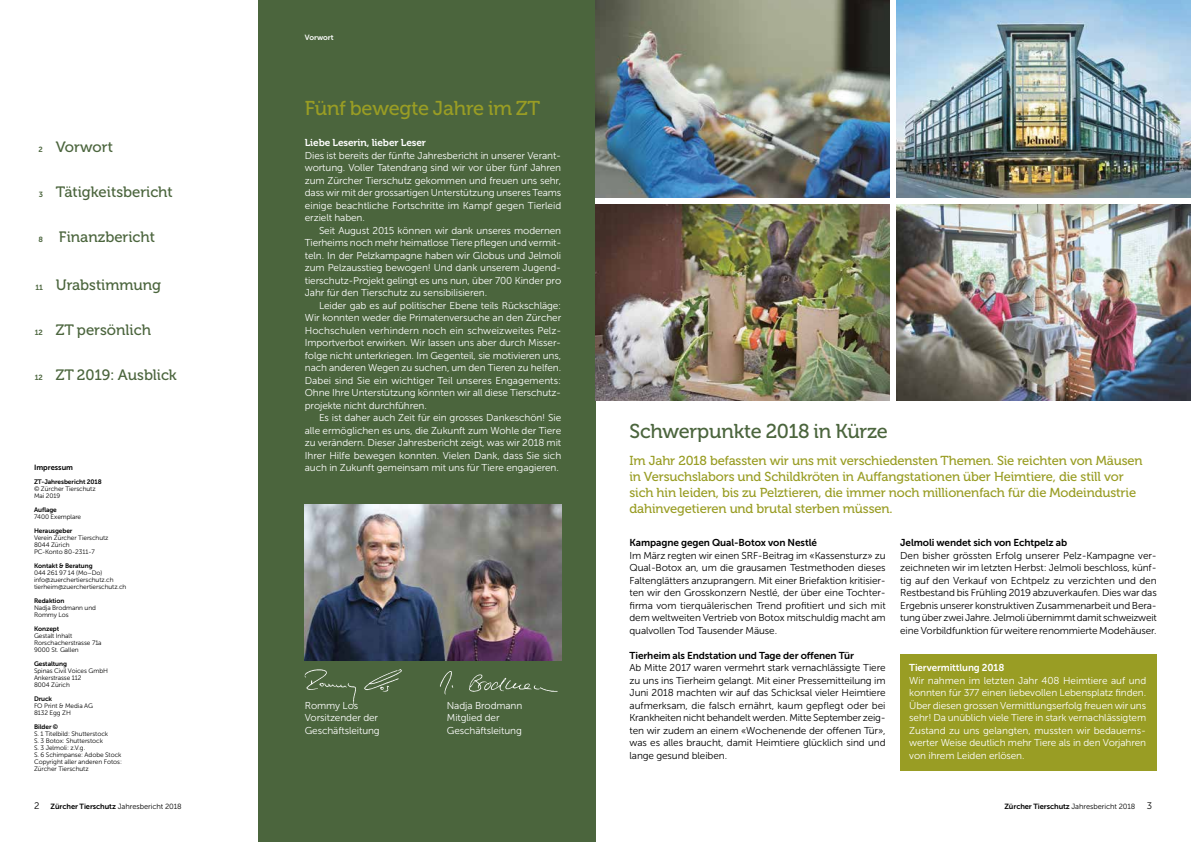
<style>
.page{position:relative;width:1191px;height:842px;background:#fff}
.page>*{position:absolute;margin:0;border:0;box-sizing:border-box;transform-origin:0 0}
.t1{font:20px "Museo 500";letter-spacing:-.01em;color:#4b653d}
.t2{font:20px "Museo 500";letter-spacing:-.01em;color:#999d24}
.t3{font:15px "Museo 500";color:#4b653d}
.t4{font:13px/16px "Museo 500";letter-spacing:-.01em;color:#999d24}
.t5{font:10px/12.5px "Museo Sans 300";letter-spacing:-.01em;color:#fff;text-align:justify}
.t6{font:10px/12.5px "Museo Sans 300";letter-spacing:-.01em;color:#000;text-align:justify}
.t7{font:10px "Museo Sans 700";letter-spacing:-.01em;color:#000}
.t8{font:10px "Museo 700";letter-spacing:-.01em;color:#fff}
.t9{font:10px "Museo Sans 700";letter-spacing:-.01em;color:#fff}
.t10{font:7.5px "Museo Sans 700";letter-spacing:-.01em;color:#000}
.t11{font:7.5px "Museo Sans 700";color:#4b653d}
.t12{font:7.5px "Museo Sans 700";color:#fff}
.t13{font:6.5px/7px "Museo Sans 300";letter-spacing:-.01em;color:#000}
.t14{font:6.5px "Museo Sans 700";letter-spacing:-.01em;color:#000}
.s1{font-family:"Museo Sans 300";font-size:9.5px}
.s2{font-family:"Museo Sans 300"}
</style>
<div class="page">
<div style="left:258px;top:0;width:337px;height:842px;background:#4b653d"></div>
<img style="left:595px;top:0;width:596px;height:198px">
<img style="left:595px;top:204px;width:295px;height:196px">
<img style="left:896px;top:204px;width:295px;height:196px">
<img style="left:305px;top:504px;width:256px;height:156px">
<img style="left:304px;top:669px;width:98px;height:36px">
<img style="left:440px;top:671px;width:118px;height:24px">
<div style="left:900px;top:654px;width:256px;height:117px;background:#999d24"></div>
<div style="left:890px;top:0;width:5px;height:411px;background:#fff"></div>
<p class="t11" style="left:39px;top:145px;width:6px">2</p>
<p class="t11" style="left:39px;top:190px;width:6px">3</p>
<p class="t11" style="left:38px;top:235px;width:6px">8</p>
<p class="t11" style="left:35px;top:283px;width:9px">11</p>
<p class="t11" style="left:35px;top:328px;width:10px">12</p>
<p class="t11" style="left:35px;top:373px;width:10px">12</p>
<h2 class="t3" style="left:56px;top:139px;width:59px">Vorwort</h2>
<h2 class="t3" style="left:56px;top:184px;width:119px">Tätigkeitsbericht</h2>
<h2 class="t3" style="left:59px;top:229px;width:98px">Finanzbericht</h2>
<h2 class="t3" style="left:56px;top:277px;width:107px">Urabstimmung</h2>
<h2 class="t3" style="left:56px;top:322px;width:97px">ZT persönlich</h2>
<h2 class="t3" style="left:56px;top:367px;width:123px">ZT 2019: Ausblick</h2>
<p class="t10" style="left:34px;top:463px;width:41px">Impressum</p>
<p class="t14" style="left:34px;top:478px;width:69px">ZT-Jahresbericht 2018</p>
<p class="t13" style="left:34px;top:485px;width:63px">© Zürcher Tierschutz<br>Mai 2019</p>
<p class="t14" style="left:34px;top:506px;width:24px">Auflage</p>
<p class="t13" style="left:34px;top:513px;width:49px">7400 Exemplare</p>
<p class="t14" style="left:34px;top:527px;width:40px">Herausgeber</p>
<p class="t13" style="left:34px;top:534px;width:76px">Verein Zürcher Tierschutz<br>8044 Zürich<br>PC-Konto 80-2311-7</p>
<p class="t14" style="left:34px;top:562px;width:60px">Kontakt &amp; Beratung</p>
<p class="t13" style="left:34px;top:569px;width:94px">044 261 97 14 (Mo–Do) info@zuerchertierschutz.ch tierheim@zuerchertierschutz.ch</p>
<p class="t14" style="left:34px;top:597px;width:32px">Redaktion</p>
<p class="t13" style="left:34px;top:604px;width:63px">Nadja Brodmann und<br>Rommy Los</p>
<p class="t14" style="left:34px;top:625px;width:27px">Konzept</p>
<p class="t13" style="left:34px;top:632px;width:69px">Gestalt Inhalt<br>Rorschacherstrasse 71a<br>9000 St. Gallen</p>
<p class="t14" style="left:34px;top:660px;width:34px">Gestaltung</p>
<p class="t13" style="left:34px;top:667px;width:75px">Spinas Civil Voices GmbH<br>Ankerstrasse 112<br>8004 Zürich</p>
<p class="t14" style="left:34px;top:695px;width:20px">Druck</p>
<p class="t13" style="left:34px;top:702px;width:61px">FO Print &amp; Media AG<br>8132 Egg ZH</p>
<p class="t14" style="left:34px;top:723px;width:26px">Bilder ©</p>
<p class="t13" style="left:34px;top:730px;width:89px">S. 1 Titelbild: Shutterstock<br>S. 3 Botox: Shutterstock<br>S. 3 Jelmoli: z.V.g.<br>S. 6 Schimpanse: Adobe Stock<br>Copyright aller anderen Fotos:<br>Zürcher Tierschutz</p>
<p class="t10" style="left:34px;top:803px;width:149px"><span class="s1">2</span> Zürcher Tierschutz <span class="s2">Jahresbericht 2018</span></p>
<p class="t12" style="left:305px;top:33px;width:30px">Vorwort</p>
<h1 class="t2" style="left:305px;top:97px;width:237px">Fünf bewegte Jahre im ZT</h1>
<p class="t8" style="left:305px;top:137px;width:123px">Liebe Leserin, lieber Leser</p>
<p class="t5" style="left:305px;top:149px;width:258px">Dies ist bereits der fünfte Jahresbericht in unserer Verant&shy;wortung. Voller Tatendrang sind wir vor über fünf Jahren zum Zürcher Tierschutz gekommen und freuen uns sehr, dass wir mit der grossartigen Unterstützung unseres Teams einige beachtliche Fortschritte im Kampf gegen Tierleid erzielt haben.</p>
<p class="t5" style="left:305px;top:224px;width:258px;text-indent:14px">Seit August 2015 können wir dank unseres modernen Tierheims noch mehr heimatlose Tiere pflegen und vermit&shy;teln. In der Pelzkampagne haben wir Globus und Jelmoli zum Pelzausstieg bewogen! Und dank unserem Jugend&shy;tierschutz-Projekt gelingt es uns nun, über 700 Kinder pro Jahr für den Tierschutz zu sensibilisieren.</p>
<p class="t5" style="left:305px;top:299px;width:258px;text-indent:14px">Leider gab es auf politischer Ebene teils Rückschläge:<br>Wir konnten weder die Primatenversuche an den Zürcher Hochschulen verhindern noch ein schweizweites Pelz-Importverbot erwirken. Wir lassen uns aber durch Misser&shy;folge nicht unterkriegen. Im Gegenteil, sie motivieren uns, nach anderen Wegen zu suchen, um den Tieren zu helfen.<br>Dabei sind Sie ein wichtiger Teil unseres Engagements:<br>Ohne Ihre Unterstützung könnten wir all diese Tierschutz&shy;projekte nicht durchführen.</p>
<p class="t5" style="left:305px;top:412px;width:258px;text-indent:14px">Es ist daher auch Zeit für ein grosses Dankeschön! Sie alle ermöglichen es uns, die Zukunft zum Wohle der Tiere zu verändern. Dieser Jahresbericht zeigt, was wir 2018 mit Ihrer Hilfe bewegen konnten. Vielen Dank, dass Sie sich auch in Zukunft gemeinsam mit uns für Tiere engagieren.</p>
<p class="t5" style="left:305px;top:699px;width:55px">Rommy Los</p>
<p class="t5" style="left:447px;top:699px;width:77px">Nadja Brodmann</p>
<p class="t5" style="left:305px;top:712px;width:75px">Vorsitzender der</p>
<p class="t5" style="left:447px;top:712px;width:54px">Mitglied der</p>
<p class="t5" style="left:305px;top:724px;width:76px">Geschäftsleitung</p>
<p class="t5" style="left:447px;top:724px;width:76px">Geschäftsleitung</p>
<h1 class="t1" style="left:629px;top:420px;width:260px">Schwerpunkte 2018 in Kürze</h1>
<p class="t4" style="left:629px;top:453px;width:514px">Im Jahr 2018 befassten wir uns mit verschiedensten Themen. Sie reichten von Mäusen in Versuchslabors und Schildkröten in Auffangstationen über Heimtiere, die still vor sich hin leiden, bis zu Pelztieren, die immer noch millionenfach für die Modeindustrie dahinvegetieren und brutal sterben müssen.</p>
<p class="t7" style="left:629px;top:537px;width:189px">Kampagne gegen Qual-Botox von Nestlé</p>
<p class="t6" style="left:629px;top:549px;width:258px">Im März regten wir einen SRF-Beitrag im «Kassensturz» zu Qual-Botox an, um die grausamen Testmethoden dieses Faltenglätters anzuprangern. Mit einer Briefaktion kritisier&shy;ten wir den Grosskonzern Nestlé, der über eine Tochter&shy;firma vom tierquälerischen Trend profitiert und sich mit dem weltweiten Vertrieb von Botox mitschuldig macht am qualvollen Tod Tausender Mäuse.</p>
<p class="t7" style="left:629px;top:650px;width:226px">Tierheim als Endstation und Tage der offenen Tür</p>
<p class="t6" style="left:629px;top:662px;width:258px">Ab Mitte 2017 waren vermehrt stark vernachlässigte Tiere zu uns ins Tierheim gelangt. Mit einer Pressemitteilung im Juni 2018 machten wir auf das Schicksal vieler Heimtiere aufmerksam, die falsch ernährt, kaum gepflegt oder bei Krankheiten nicht behandelt werden. Mitte September zeig&shy;ten wir zudem an einem «Wochenende der offenen Tür», was es alles braucht, damit Heimtiere glücklich sind und lange gesund bleiben.</p>
<p class="t7" style="left:900px;top:537px;width:168px">Jelmoli wendet sich von Echtpelz ab</p>
<p class="t6" style="left:900px;top:549px;width:258px">Den bisher grössten Erfolg unserer Pelz-Kampagne ver&shy;zeichneten wir im letzten Herbst: Jelmoli beschloss, künf&shy;tig auf den Verkauf von Echtpelz zu verzichten und den Restbestand bis Frühling 2019 abzuverkaufen. Dies war das Ergebnis unserer konstruktiven Zusammenarbeit und Bera&shy;tung über zwei Jahre. Jelmoli übernimmt damit schweizweit eine Vorbildfunktion für weitere renommierte Modehäuser.</p>
<p class="t9" style="left:909px;top:662px;width:97px">Tiervermittlung 2018</p>
<p class="t5" style="left:909px;top:674px;width:238px;text-align:left">Wir nahmen im letzten Jahr 408 Heimtiere auf und konnten für 377 einen liebevollen Lebensplatz finden.<br>Über diesen grossen Vermittlungserfolg freuen wir uns sehr! Da unüblich viele Tiere in stark vernachlässigtem Zustand zu uns gelangten, mussten wir bedauerns&shy;werter Weise deutlich mehr Tiere als in den Vorjahren von ihrem Leiden erlösen.</p>
<p class="t10" style="left:1004px;top:803px;width:149px">Zürcher Tierschutz <span class="s2">Jahresbericht 2018</span> <span class="s1">3</span></p>
</div>
